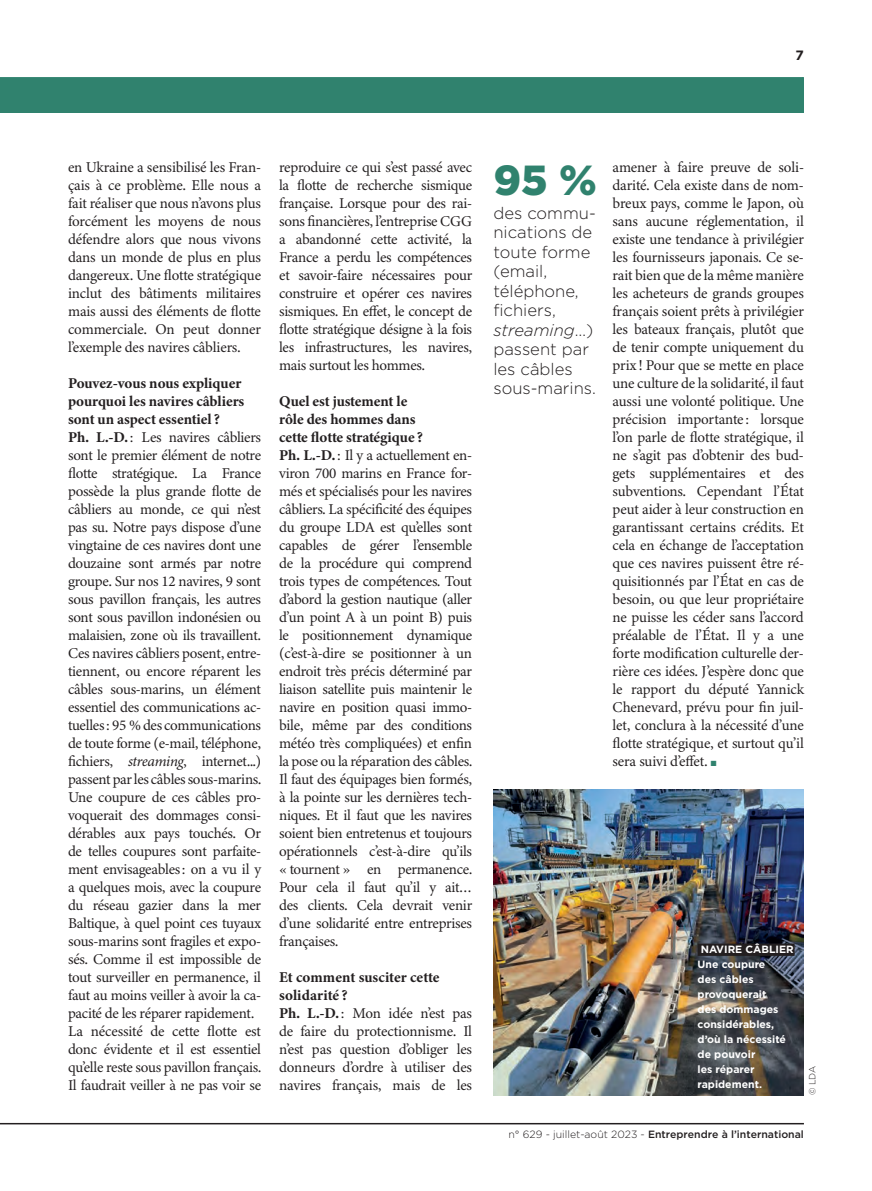
<style>
.page{position:relative;width:872px;height:1191px;background:#fff}
.page>*{position:absolute;margin:0;border:0;box-sizing:border-box;transform-origin:0 0}
.t1{font:900 42px "Gotham";color:#30826e}
.t2{font:300 16.65px/19.5px "Gotham";color:#231f20}
.t3{font:15px/18px "Minion 3";letter-spacing:-.02em;color:#231f20;text-align:justify}
.t4{font:700 13.5px "Gotham";color:#231f20}
.t5{font:700 10.5px/15px "Gotham";color:#fff}
.t6{font:500 10.5px "Gotham";color:#231f20}
.t7{font:300 9px "Gotham";color:#231f20}
.s1{font-weight:700}
.s2{font-style:italic}
.s3{color:#30826e}
.s4{font-weight:300}
</style>
<div class="page">
<div style="left:0;top:77px;width:804px;height:36px;background:#30826e"></div>
<hr style="left:0;top:1123px;width:804px;height:1px;background:#231f20">
<img style="left:493px;top:789px;width:311px;height:306px">
<div style="left:697px;top:943px;width:97px;height:13px;background:#231f20"></div>
<p class="t4" style="left:795px;top:46px;width:10px">7</p>
<p class="t3" style="left:68px;top:158px;width:194px">en Ukraine a sensibilisé les Fran&shy;çais à ce problème. Elle nous a fait réaliser que nous n’avons plus forcément les moyens de nous défendre alors que nous vivons dans un monde de plus en plus dangereux. Une flotte stratégique inclut des bâtiments militaires mais aussi des éléments de flotte commerciale. On peut donner l’exemple des navires câbliers.</p>
<p class="t3" style="left:68px;top:374px;width:194px;text-align:left"><span class="s1">Pouvez-vous nous expliquer pourquoi les navires câbliers sont un aspect essentiel?<br>Ph. L.-D.</span>: Les navires câbliers sont le premier élément de notre flotte stratégique. La France possède la plus grande flotte de câbliers au monde, ce qui n’est pas su. Notre pays dispose d’une vingtaine de ces navires dont une douzaine sont armés par notre groupe. Sur nos 12 navires, 9 sont sous pavillon français, les autres sont sous pavillon indonésien ou malaisien, zone où ils travaillent.<br>Ces navires câbliers posent, entre&shy;tiennent, ou encore réparent les câbles sous-marins, un élément essentiel des communications ac&shy;tuelles: 95 % des communications de toute forme (e-mail, téléphone, fichiers, <span class="s2">streaming</span>, internet...) passent par les câbles sous-marins.<br>Une coupure de ces câbles pro&shy;voquerait des dommages consi&shy;dérables aux pays touchés. Or de telles coupures sont parfaite&shy;ment envisageables: on a vu il y a quelques mois, avec la coupure du réseau gazier dans la mer<br>Baltique, à quel point ces tuyaux sous-marins sont fragiles et expo&shy;sés. Comme il est impossible de tout surveiller en permanence, il faut au moins veiller à avoir la ca&shy;pacité de les réparer rapidement.<br>La nécessité de cette flotte est donc évidente et il est essentiel qu’elle reste sous pavillon français.<br>Il faudrait veiller à ne pas voir se</p>
<p class="t3" style="left:279px;top:158px;width:194px">reproduire ce qui s’est passé avec la flotte de recherche sismique française. Lorsque pour des rai&shy;sons financières, l’entreprise CGG a abandonné cette activité, la France a perdu les compétences et savoir-faire nécessaires pour construire et opérer ces navires sismiques. En effet, le concept de flotte stratégique désigne à la fois les infrastructures, les navires, mais surtout les hommes.</p>
<p class="t3" style="left:279px;top:392px;width:194px;text-align:left"><span class="s1">Quel est justement le<br>rôle des hommes dans<br>cette flotte stratégique?<br>Ph. L.-D.</span>: Il y a actuellement en&shy;viron 700 marins en France for&shy;més et spécialisés pour les navires câbliers. La spécificité des équipes du groupe LDA est qu’elles sont capables de gérer l’ensemble de la procédure qui comprend trois types de compétences. Tout d’abord la gestion nautique (aller d’un point A à un point B) puis le positionnement dynamique (c’est-à-dire se positionner à un endroit très précis déterminé par liaison satellite puis maintenir le navire en position quasi immo&shy;bile, même par des conditions météo très compliquées) et enfin la pose ou la réparation des câbles.<br>Il faut des équipages bien formés, à la pointe sur les dernières tech&shy;niques. Et il faut que les navires soient bien entretenus et toujours opérationnels c’est-à-dire qu’ils « tournent » en permanence.<br>Pour cela il faut qu’il y ait… des clients. Cela devrait venir d’une solidarité entre entreprises françaises.</p>
<p class="t3" style="left:279px;top:968px;width:194px;text-align:left"><span class="s1">Et comment susciter cette solidarité ?<br>Ph. L.-D.</span>: Mon idée n’est pas de faire du protectionnisme. Il n’est pas question d’obliger les donneurs d’ordre à utiliser des navires français, mais de les</p>
<h1 class="t1" style="left:493px;top:151px;width:105px">95 %</h1>
<p class="t2" style="left:493px;top:203px;width:104px">des commu&shy;nications de toute forme (email, téléphone, fichiers, <span class="s2">streaming</span>…) passent par les câbles sous-marins.</p>
<p class="t3" style="left:612px;top:158px;width:193px">amener à faire preuve de soli&shy;darité. Cela existe dans de nom&shy;breux pays, comme le Japon, où sans aucune réglementation, il existe une tendance à privilégier les fournisseurs japonais. Ce se&shy;rait bien que de la même manière les acheteurs de grands groupes français soient prêts à privilégier les bateaux français, plutôt que de tenir compte uniquement du prix! Pour que se mette en place une culture de la solidarité, il faut aussi une volonté politique. Une précision importante: lorsque l’on parle de flotte stratégique, il ne s’agit pas d’obtenir des bud&shy;gets supplémentaires et des subventions. Cependant l’État peut aider à leur construction en garantissant certains crédits. Et cela en échange de l’acceptation que ces navires puissent être ré&shy;quisitionnés par l’État en cas de besoin, ou que leur propriétaire ne puisse les céder sans l’accord préalable de l’État. Il y a une forte modification culturelle der&shy;rière ces idées. J’espère donc que le rapport du député Yannick Chenevard, prévu pour fin juil&shy;let, conclura à la nécessité d’une flotte stratégique, et surtout qu’il sera suivi d’effet. <span class="s3">■</span></p>
<p class="t5" style="left:697px;top:942px;width:98px;text-indent:3px">NAVIRE CÂBLIER<br>Une coupure<br>des câbles provoquerait<br>des dommages considérables, d’où la nécessité de pouvoir<br>les réparer rapidement.</p>
<p class="t7" style="left:806px;top:1095px;width:31px;rotate:-90deg">© LDA</p>
<p class="t6" style="left:508px;top:1127px;width:297px"><span class="s4">n° 629 - juillet-août 2023 -</span> Entreprendre à l’international</p>
</div>
